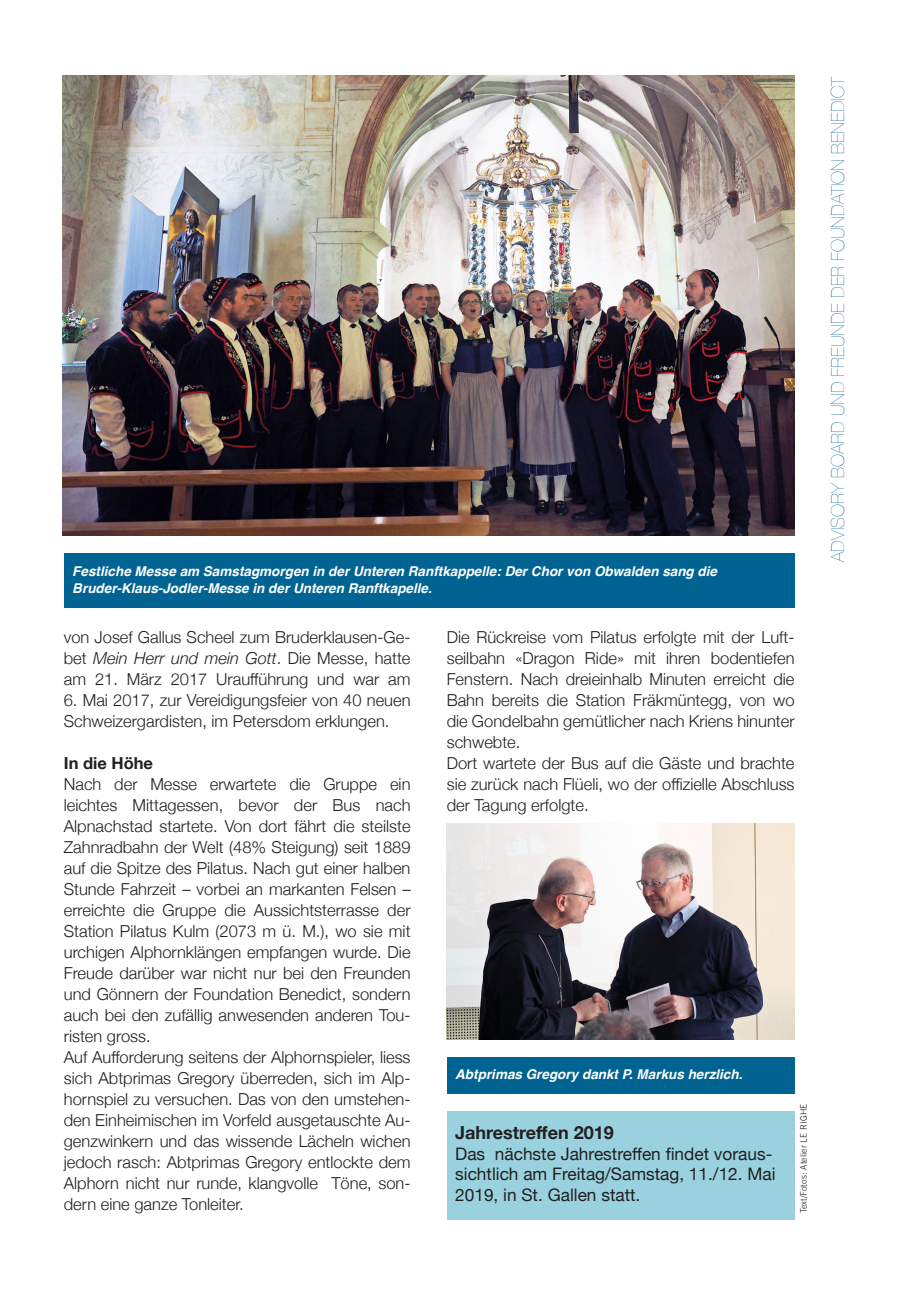
<style>
.page{position:relative;width:919px;height:1289px;background:#fff}
.page>*{position:absolute;margin:0;border:0;box-sizing:border-box;transform-origin:0 0}
.t1{font:200 18px "Helvetica Neue";color:#006391}
.t2{font:700 18px "Helvetica Neue";color:#231f20}
.t3{font:17.25px/20.7px "Helvetica Neue";color:#231f20}
.t4{font:300 16.5px/21px "Helvetica Neue";color:#231f20}
.t5{font:700 16.5px "Helvetica Neue";color:#231f20}
.t6{font:italic 700 13.5px/16.2px "Helvetica";color:#fff}
.t7{font:300 9px "News Gothic BT";letter-spacing:.015em;color:#231f20}
.s1{font-style:italic}
</style>
<div class="page">
<div style="left:446px;top:1057px;width:348px;height:36px;background:#006391"></div>
<div style="left:446px;top:1111px;width:348px;height:108px;background:#99d2de"></div>
<img style="left:446px;top:823px;width:348px;height:216px">
<div style="left:64px;top:553px;width:730px;height:54px;background:#006391"></div>
<img style="left:63px;top:76px;width:731px;height:459px">
<p class="t6" style="left:72px;top:563px;width:646px">Festliche Messe am Samstagmorgen in der Unteren Ranftkappelle: Der Chor von Obwalden sang die<br>Bruder-Klaus-Jodler-Messe in der Unteren Ranftkapelle.</p>
<p class="t4" style="left:64px;top:625px;width:348px;text-align:justify">von Josef Gallus Scheel zum Bruderklausen-Ge&shy;bet <span class="s1">Mein Herr und mein Gott</span>. Die Messe, hatte am 21. März 2017 Uraufführung und war am</p>
<p class="t4" style="left:64px;top:688px;width:348px">6. Mai 2017, zur Vereidigungsfeier von 40 neuen<br>Schweizergardisten, im Petersdom erklungen.</p>
<p class="t5" style="left:64px;top:749px;width:91px">In die Höhe</p>
<p class="t4" style="left:64px;top:772px;width:348px">Nach der Messe erwartete die Gruppe ein leichtes Mittagessen, bevor der Bus nach Alpnachstad startete. Von dort fährt die steilste Zahnradbahn der Welt (48% Steigung) seit 1889 auf die Spitze des Pilatus. Nach gut einer halben Stunde Fahrzeit – vorbei an markanten Felsen – erreichte die Gruppe die Aussichtsterrasse der Station Pilatus Kulm (2073 m ü. M.), wo sie mit urchigen Alphornklängen empfangen wurde. Die Freude darüber war nicht nur bei den Freunden und Gönnern der Foundation Benedict, sondern auch bei den zufällig anwesenden anderen Tou&shy;risten gross.<br>Auf Aufforderung seitens der Alphornspieler, liess sich Abtprimas Gregory überreden, sich im Alp&shy;hornspiel zu versuchen. Das von den umstehen&shy;den Einheimischen im Vorfeld ausgetauschte Au&shy;genzwinkern und das wissende Lächeln wichen jedoch rasch: Abtprimas Gregory entlockte dem Alphorn nicht nur runde, klangvolle Töne, son&shy;dern eine ganze Tonleiter.</p>
<p class="t4" style="left:446px;top:625px;width:349px">Die Rückreise vom Pilatus erfolgte mit der Luft&shy;seilbahn «Dragon Ride» mit ihren bodentiefen Fenstern. Nach dreieinhalb Minuten erreicht die Bahn bereits die Station Fräkmüntegg, von wo die Gondelbahn gemütlicher nach Kriens hinunter schwebte.<br>Dort wartete der Bus auf die Gäste und brachte sie zurück nach Flüeli, wo der offizielle Abschluss der Tagung erfolgte.</p>
<p class="t6" style="left:455px;top:1066px;width:289px">Abtprimas Gregory dankt P. Markus herzlich.</p>
<p class="t2" style="left:455px;top:1118px;width:160px">Jahrestreffen 2019</p>
<p class="t3" style="left:455px;top:1144px;width:322px">Das nächste Jahrestreffen findet voraus&shy;sichtlich am Freitag/Samstag, 11./12. Mai<br>2019, in St. Gallen statt.</p>
<p class="t7" style="left:798px;top:1213px;width:111px;rotate:-90deg">Text/Fotos: Atelier LE RIGHE</p>
<p class="t1" style="left:823px;top:562px;width:487px;rotate:-90deg">ADVISORY BOARD UND FREUNDE DER FOUNDATION BENEDICT</p>
</div>
